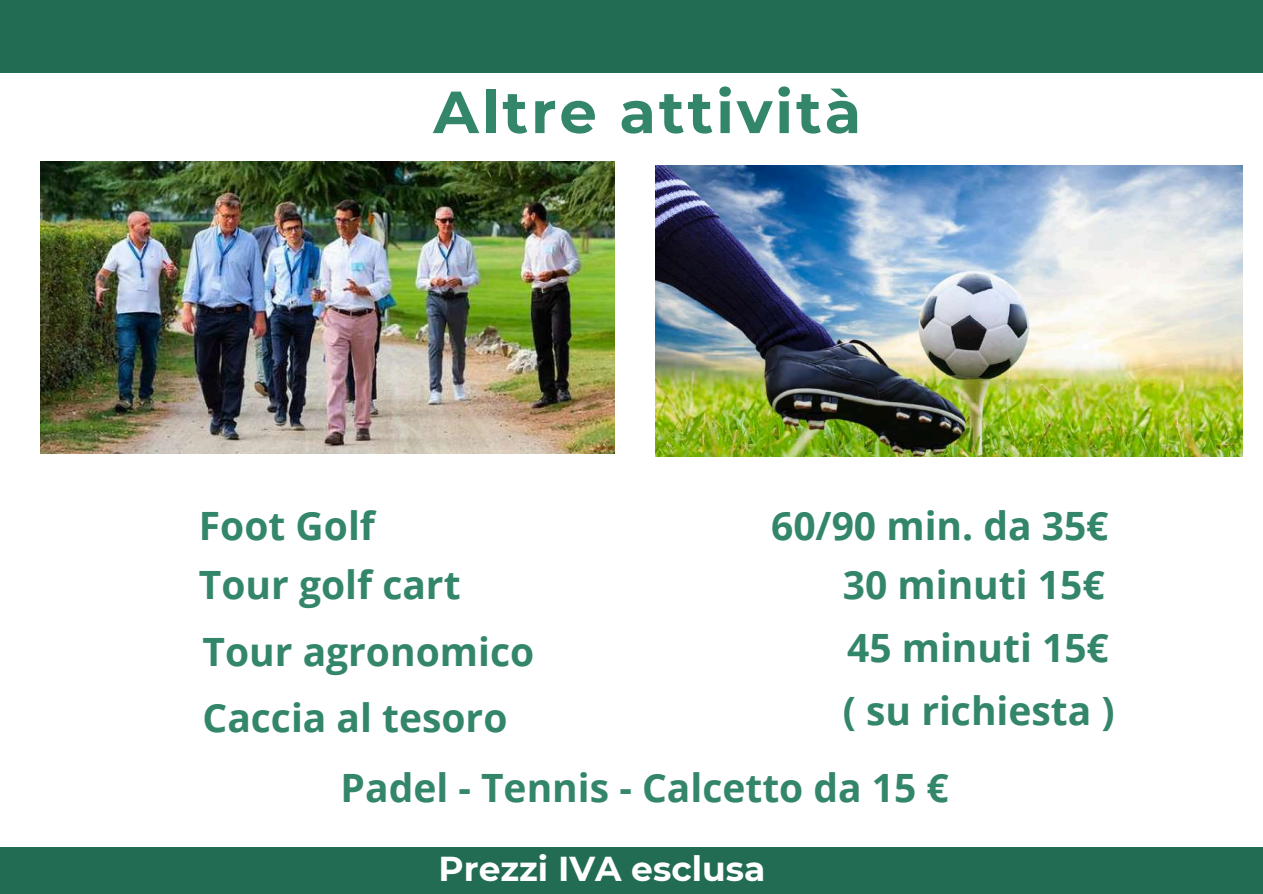
<style>
.page{position:relative;width:1263px;height:894px;background:#fff}
.page>*{position:absolute;margin:0;border:0;box-sizing:border-box;transform-origin:0 0}
.t1{font:700 59.25px "Montserrat";letter-spacing:.05em;color:#33866a}
.t2{font:700 39px/58.5px "Open Sans";color:#33866a}
.t3{font:700 34.5px "Montserrat";color:#fff}
</style>
<div class="page">
<div style="left:0;top:0;width:1263px;height:72px;background:#216c53"></div>
<div style="left:0;top:847px;width:1263px;height:46px;background:#216c53"></div>
<img style="left:656px;top:165px;width:586px;height:291px">
<img style="left:40px;top:161px;width:575px;height:292px">
<h1 class="t1" style="left:433px;top:76px;width:429px">Altre attività</h1>
<p class="t2" style="left:199px;top:495px;width:263px">Foot Golf<br>Tour golf cart</p>
<p class="t2" style="left:202px;top:617px;width:333px;line-height:66.4px">Tour agronomico<br>Caccia al tesoro</p>
<p class="t2" style="left:771px;top:495px;width:339px;text-align:right">60/90 min. da 35€<br>30 minuti 15€</p>
<p class="t2" style="left:843px;top:615px;width:273px;line-height:63.2px">45 minuti 15€ ( su richiesta )</p>
<p class="t2" style="left:341px;top:757px;width:610px">Padel - Tennis - Calcetto da 15 €</p>
<p class="t3" style="left:439px;top:846px;width:328px">Prezzi IVA esclusa</p>
</div>
